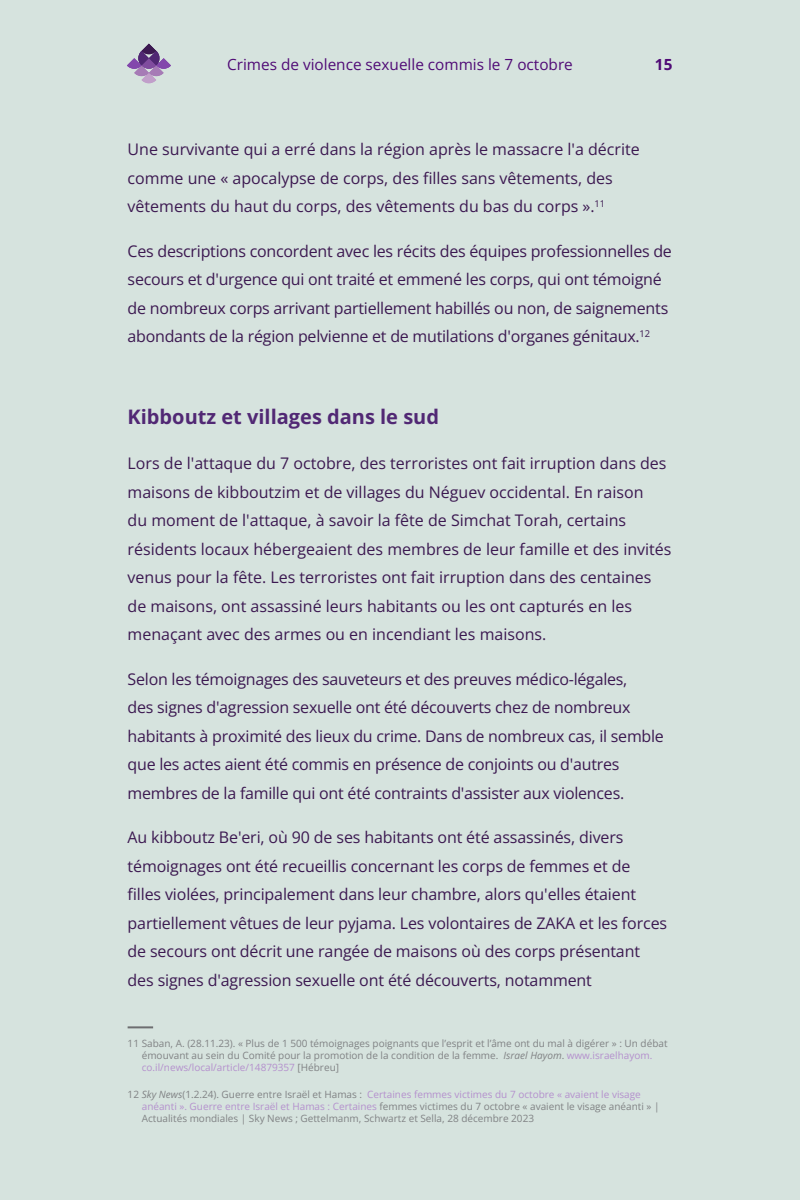
<style>
.page{position:relative;width:800px;height:1200px;background:#d6e3de}
.page>*{position:absolute;margin:0;border:0;box-sizing:border-box;transform-origin:0 0}
.Paragraph_Style1{font:700 20px "Open Sans";color:#512874}
.Paragraph_Style1-2{font:16px/28.5px "Open Sans";letter-spacing:-.01em;color:#3c1951}
.t1{font:15.3px "Open Sans";color:#500b76}
.t2{font:700 15.3px "Open Sans";color:#500b76}
.t3{font:10px/12px "Open Sans";color:#808284}
.s1{font-style:italic}
.s2{color:#b490cd}
</style>
<div class="page">
<svg style="left:128px;top:44px;width:42px;height:39px"></svg>
<hr style="left:128px;top:1026px;width:25px;height:2px;background:#6d6e70">
<p class="t1" style="left:227px;top:54px;width:347px">Crimes de violence sexuelle commis le 7 octobre</p>
<p class="t2" style="left:655px;top:53px;width:19px">15</p>
<p class="Paragraph_Style1-2" style="left:128px;top:135px;width:514px">Une survivante qui a erré dans la région après le massacre l'a décrite comme une « apocalypse de corps, des filles sans vêtements, des vêtements du haut du corps, des vêtements du bas du corps ».<sup>11</sup></p>
<p class="Paragraph_Style1-2" style="left:128px;top:236px;width:546px">Ces descriptions concordent avec les récits des équipes professionnelles de secours et d'urgence qui ont traité et emmené les corps, qui ont témoigné de nombreux corps arrivant partiellement habillés ou non, de saignements abondants de la région pelvienne et de mutilations d'organes génitaux.<sup>12</sup></p>
<p class="Paragraph_Style1" style="left:128px;top:402px;width:313px">Kibboutz et villages dans le sud</p>
<p class="Paragraph_Style1-2" style="left:128px;top:449px;width:545px">Lors de l'attaque du 7 octobre, des terroristes ont fait irruption dans des maisons de kibboutzim et de villages du Néguev occidental. En raison<br>du moment de l'attaque, à savoir la fête de Simchat Torah, certains résidents locaux hébergeaient des membres de leur famille et des invités venus pour la fête. Les terroristes ont fait irruption dans des centaines de maisons, ont assassiné leurs habitants ou les ont capturés en les menaçant avec des armes ou en incendiant les maisons.</p>
<p class="Paragraph_Style1-2" style="left:128px;top:664px;width:538px">Selon les témoignages des sauveteurs et des preuves médico-légales,<br>des signes d'agression sexuelle ont été découverts chez de nombreux habitants à proximité des lieux du crime. Dans de nombreux cas, il semble que les actes aient été commis en présence de conjoints ou d'autres membres de la famille qui ont été contraints d'assister aux violences.</p>
<p class="Paragraph_Style1-2" style="left:128px;top:823px;width:541px">Au kibboutz Be'eri, où 90 de ses habitants ont été assassinés, divers témoignages ont été recueillis concernant les corps de femmes et de filles violées, principalement dans leur chambre, alors qu'elles étaient partiellement vêtues de leur pyjama. Les volontaires de ZAKA et les forces de secours ont décrit une rangée de maisons où des corps présentant des signes d'agression sexuelle ont été découverts, notamment</p>
<p class="t3" style="left:142px;top:1038px;width:527px;text-indent:-14px">11 Saban, A. (28.11.23). « Plus de 1 500 témoignages poignants que l’esprit et l’âme ont du mal à digérer » : Un débat émouvant au sein du Comité pour la promotion de la condition de la femme. <span class="s1">Israel Hayom</span>. <span class="s2">www.israelhayom. co.il/news/local/article/14879357</span> [Hébreu]</p>
<p class="t3" style="left:142px;top:1088px;width:519px;text-indent:-14px">12 <span class="s1">Sky News</span>(1.2.24). Guerre entre Israël et Hamas : <span class="s2">Certaines femmes victimes du 7 octobre « avaient le visage anéanti ». Guerre entre Israël et Hamas : Certaines</span> femmes victimes du 7 octobre « avaient le visage anéanti » |<br>Actualités mondiales | Sky News ; Gettelmanm, Schwartz et Sella, 28 décembre 2023</p>
</div>
